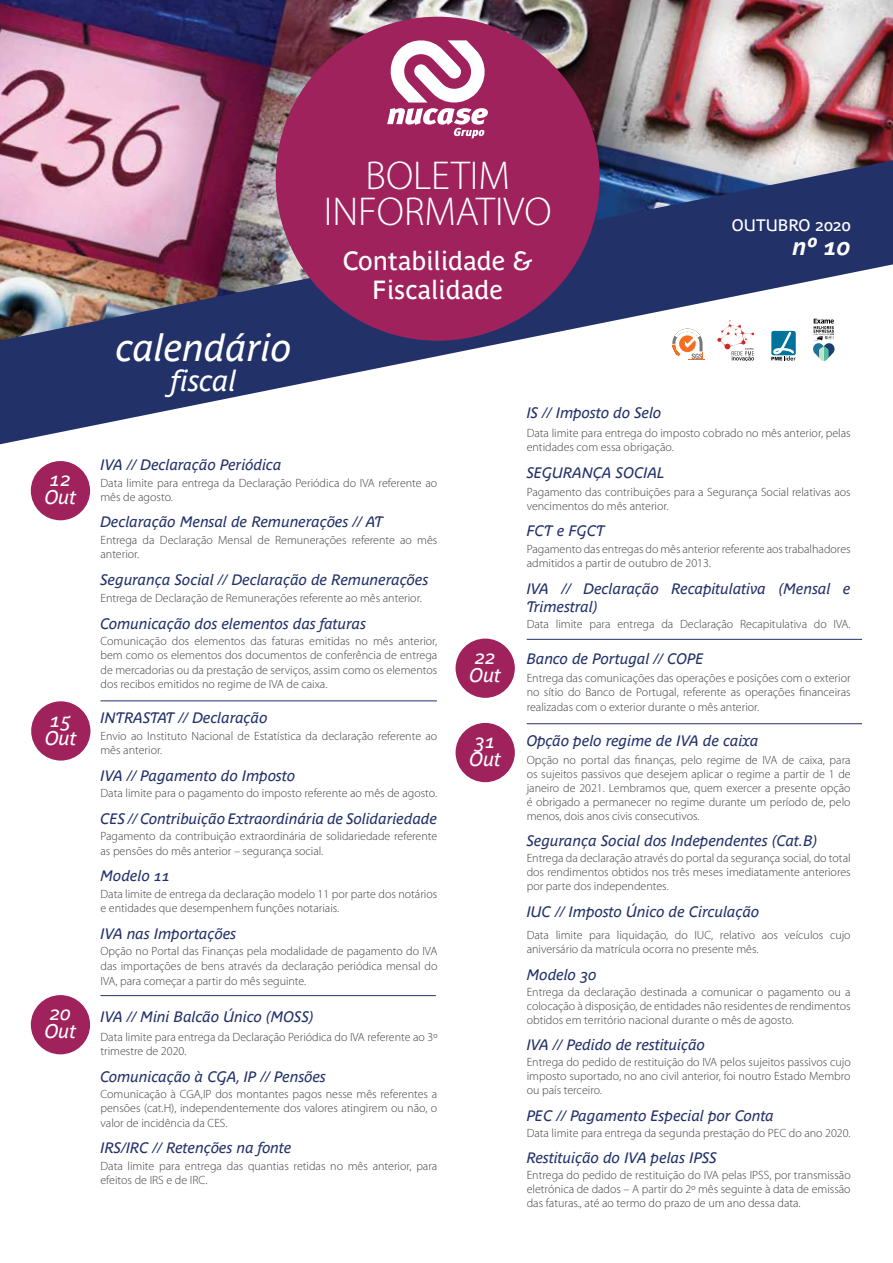
<style>
.page{position:relative;width:893px;height:1263px;background:#fff}
.page>*{position:absolute;margin:0;border:0;box-sizing:border-box;transform-origin:0 0}
.t1{font:300 40.5px/36.2px "Myriad Pro";color:#fff;text-align:center}
.t2{font:italic 37.5px "Parisine Plus";color:#fff}
.t3{font:italic 28.95px "Parisine Plus";color:#fff}
.t4{font:25.95px/29px "Parisine Plus";color:#fff;text-align:center}
.t5{font:italic 700 24px "Parisine Plus";color:#fff}
.t6{font:italic 19.5px/18.1px "Parisine Plus";color:#fff}
.t7{font:16.5px "Parisine Plus";color:#fff}
.t8{font:italic 15px/18px "Parisine Plus";color:#233169}
.t9{font:300 12px/14.4px "Myriad Pro";color:#414042}
</style>
<div class="page">
<img style="left:0;top:0;width:893px;height:160px">
<img style="left:0;top:160px;width:893px;height:284px">
<div style="left:276px;top:17px;width:324px;height:324px;background:#a0225d;border-radius:50%"></div>
<div style="left:31px;top:461px;width:59px;height:59px;background:#a0225d;border-radius:50%"></div>
<div style="left:31px;top:701px;width:59px;height:59px;background:#a0225d;border-radius:50%"></div>
<div style="left:456px;top:639px;width:59px;height:59px;background:#a0225d;border-radius:50%"></div>
<div style="left:456px;top:723px;width:59px;height:59px;background:#a0225d;border-radius:50%"></div>
<hr style="left:100px;top:701px;width:337px;height:1px;background:#233169">
<hr style="left:100px;top:995px;width:336px;height:1px;background:#233169">
<hr style="left:527px;top:639px;width:335px;height:1px;background:#233169">
<hr style="left:527px;top:723px;width:335px;height:1px;background:#233169">
<div style="left:31px;top:995px;width:59px;height:59px;background:#a0225d;border-radius:50%"></div>
<svg style="left:387px;top:40px;width:101px;height:99px"></svg>
<div style="left:771px;top:331px;width:25px;height:24px;background:#00739d;border-radius:2px"></div>
<svg style="left:771px;top:332px;width:25px;height:29px"></svg>
<svg style="left:717px;top:320px;width:37px;height:41px"></svg>
<svg style="left:672px;top:328px;width:32px;height:32px"></svg>
<svg style="left:812px;top:319px;width:23px;height:42px"></svg>
<h3 class="t6" style="left:45px;top:470px;width:33px">12<br>Out</h3>
<h3 class="t6" style="left:45px;top:710px;width:33px">15<br>Out</h3>
<h3 class="t6" style="left:45px;top:1004px;width:33px">20<br>Out</h3>
<h2 class="t2" style="left:116px;top:326px;width:177px">calendário</h2>
<h3 class="t3" style="left:171px;top:364px;width:67px">fiscal</h3>
<h1 class="t1" style="left:324px;top:158px;width:229px">BOLETIM<br>INFORMATIVO</h1>
<h3 class="t4" style="left:343px;top:246px;width:191px">Contabilidade &amp;<br>Fiscalidade</h3>
<h3 class="t7" style="left:732px;top:216px;width:120px">OUTUBRO 2020</h3>
<h3 class="t5" style="left:793px;top:233px;width:59px">nº 10</h3>
<p class="t8" style="left:100px;top:456px;width:183px">IVA // Declaração Periódica</p>
<p class="t9" style="left:100px;top:475px;width:338px">Data limite para entrega da Declaração Periódica do IVA referente ao mês de agosto.</p>
<p class="t8" style="left:100px;top:513px;width:284px">Declaração Mensal de Remunerações // AT</p>
<p class="t9" style="left:100px;top:533px;width:338px">Entrega da Declaração Mensal de Remunerações referente ao mês anterior.</p>
<p class="t8" style="left:100px;top:571px;width:330px">Segurança Social // Declaração de Remunerações</p>
<p class="t9" style="left:100px;top:591px;width:323px">Entrega de Declaração de Remunerações referente ao mês anterior.</p>
<p class="t8" style="left:100px;top:614px;width:267px">Comunicação dos elementos das faturas</p>
<p class="t9" style="left:100px;top:634px;width:338px;text-align:justify">Comunicação dos elementos das faturas emitidas no mês anterior, bem como os elementos dos documentos de conferência de entrega de mercadorias ou da prestação de serviços, assim como os elementos dos recibos emitidos no regime de IVA de caixa.</p>
<p class="t8" style="left:100px;top:709px;width:169px">INTRASTAT // Declaração</p>
<p class="t9" style="left:100px;top:729px;width:338px">Envio ao Instituto Nacional de Estatística da declaração referente ao mês anterior.</p>
<p class="t8" style="left:100px;top:766px;width:196px">IVA // Pagamento do Imposto</p>
<p class="t9" style="left:100px;top:786px;width:338px">Data limite para o pagamento do imposto referente ao mês de agosto.</p>
<p class="t8" style="left:100px;top:809px;width:338px">CES // Contribuição Extraordinária de Solidariedade</p>
<p class="t9" style="left:100px;top:829px;width:338px">Pagamento da contribuição extraordinária de solidariedade referente as pensões do mês anterior – segurança social.</p>
<p class="t8" style="left:100px;top:867px;width:71px">Modelo 11</p>
<p class="t9" style="left:100px;top:887px;width:338px">Data limite de entrega da declaração modelo 11 por parte dos notários e entidades que desempenhem funções notariais.</p>
<p class="t8" style="left:100px;top:924px;width:137px">IVA nas Importações</p>
<p class="t9" style="left:100px;top:944px;width:338px;text-align:justify">Opção no Portal das Finanças pela modalidade de pagamento do IVA das importações de bens através da declaração periódica mensal do IVA, para começar a partir do mês seguinte.</p>
<p class="t8" style="left:100px;top:1008px;width:215px">IVA // Mini Balcão Único (MOSS)</p>
<p class="t9" style="left:100px;top:1029px;width:338px">Data limite para entrega da Declaração Periódica do IVA referente ao 3º trimestre de 2020.</p>
<p class="t8" style="left:100px;top:1067px;width:227px">Comunicação à CGA, IP // Pensões</p>
<p class="t9" style="left:100px;top:1087px;width:338px;text-align:justify">Comunicação à CGA,IP dos montantes pagos nesse mês referentes a pensões (cat.H), independentemente dos valores atingirem ou não, o valor de incidência da CES.</p>
<p class="t8" style="left:100px;top:1139px;width:193px">IRS/IRC // Retenções na fonte</p>
<p class="t9" style="left:100px;top:1159px;width:338px">Data limite para entrega das quantias retidas no mês anterior, para efeitos de IRS e de IRC.</p>
<h3 class="t6" style="left:469px;top:648px;width:33px">22<br>Out</h3>
<h3 class="t6" style="left:469px;top:732px;width:33px">31<br>Out</h3>
<p class="t8" style="left:527px;top:404px;width:136px">IS // Imposto do Selo</p>
<p class="t9" style="left:527px;top:426px;width:325px">Data limite para entrega do imposto cobrado no mês anterior, pelas entidades com essa obrigação.</p>
<p class="t8" style="left:527px;top:463px;width:140px">SEGURANÇA SOCIAL</p>
<p class="t9" style="left:527px;top:485px;width:325px;line-height:14px">Pagamento das contribuições para a Segurança Social relativas aos vencimentos do mês anterior.</p>
<p class="t8" style="left:527px;top:522px;width:80px">FCT e FGCT</p>
<p class="t9" style="left:527px;top:542px;width:325px">Pagamento das entregas do mês anterior referente aos trabalhadores admitidos a partir de outubro de 2013.</p>
<p class="t8" style="left:527px;top:580px;width:325px">IVA // Declaração Recapitulativa (Mensal e<br>Trimestral)</p>
<p class="t9" style="left:527px;top:617px;width:325px">Data limite para entrega da Declaração Recapitulativa do IVA.</p>
<p class="t8" style="left:527px;top:649px;width:179px">Banco de Portugal // COPE</p>
<p class="t9" style="left:527px;top:671px;width:325px;text-align:justify">Entrega das comunicações das operações e posições com o exterior no sítio do Banco de Portugal, referente as operações financeiras realizadas com o exterior durante o mês anterior.</p>
<p class="t8" style="left:527px;top:731px;width:234px">Opção pelo regime de IVA de caixa</p>
<p class="t9" style="left:527px;top:753px;width:325px;line-height:14px;text-align:justify">Opção no portal das finanças, pelo regime de IVA de caixa, para os sujeitos passivos que desejem aplicar o regime a partir de 1 de janeiro de 2021. Lembramos que, quem exercer a presente opção é obrigado a permanecer no regime durante um período de, pelo menos, dois anos civis consecutivos.</p>
<p class="t8" style="left:527px;top:832px;width:292px">Segurança Social dos Independentes (Cat.B)</p>
<p class="t9" style="left:527px;top:852px;width:325px;line-height:14px;text-align:justify">Entrega da declaração através do portal da segurança social, do total dos rendimentos obtidos nos três meses imediatamente anteriores por parte dos independentes.</p>
<p class="t8" style="left:527px;top:902px;width:234px">IUC // Imposto Único de Circulação</p>
<p class="t9" style="left:527px;top:928px;width:325px;line-height:14px">Data limite para liquidação, do IUC, relativo aos veículos cujo aniversário da matrícula ocorra no presente mês.</p>
<p class="t8" style="left:527px;top:965px;width:71px">Modelo 30</p>
<p class="t9" style="left:527px;top:985px;width:325px;line-height:14px;text-align:justify">Entrega da declaração destinada a comunicar o pagamento ou a colocação à disposição, de entidades não residentes de rendimentos obtidos em território nacional durante o mês de agosto.</p>
<p class="t8" style="left:527px;top:1036px;width:180px">IVA // Pedido de restituição</p>
<p class="t9" style="left:527px;top:1055px;width:325px;line-height:14px;text-align:justify">Entrega do pedido de restituição do IVA pelos sujeitos passivos cujo imposto suportado, no ano civil anterior, foi noutro Estado Membro ou país terceiro.</p>
<p class="t8" style="left:527px;top:1106px;width:249px">PEC // Pagamento Especial por Conta</p>
<p class="t9" style="left:527px;top:1126px;width:325px">Data limite para entrega da segunda prestação do PEC do ano 2020.</p>
<p class="t8" style="left:527px;top:1149px;width:192px">Restituição do IVA pelas IPSS</p>
<p class="t9" style="left:527px;top:1168px;width:325px;line-height:14px;text-align:justify">Entrega do pedido de restituição do IVA pelas IPSS, por transmissão eletrónica de dados – A partir do 2º mês seguinte à data de emissão das faturas., até ao termo do prazo de um ano dessa data.</p>
</div>
